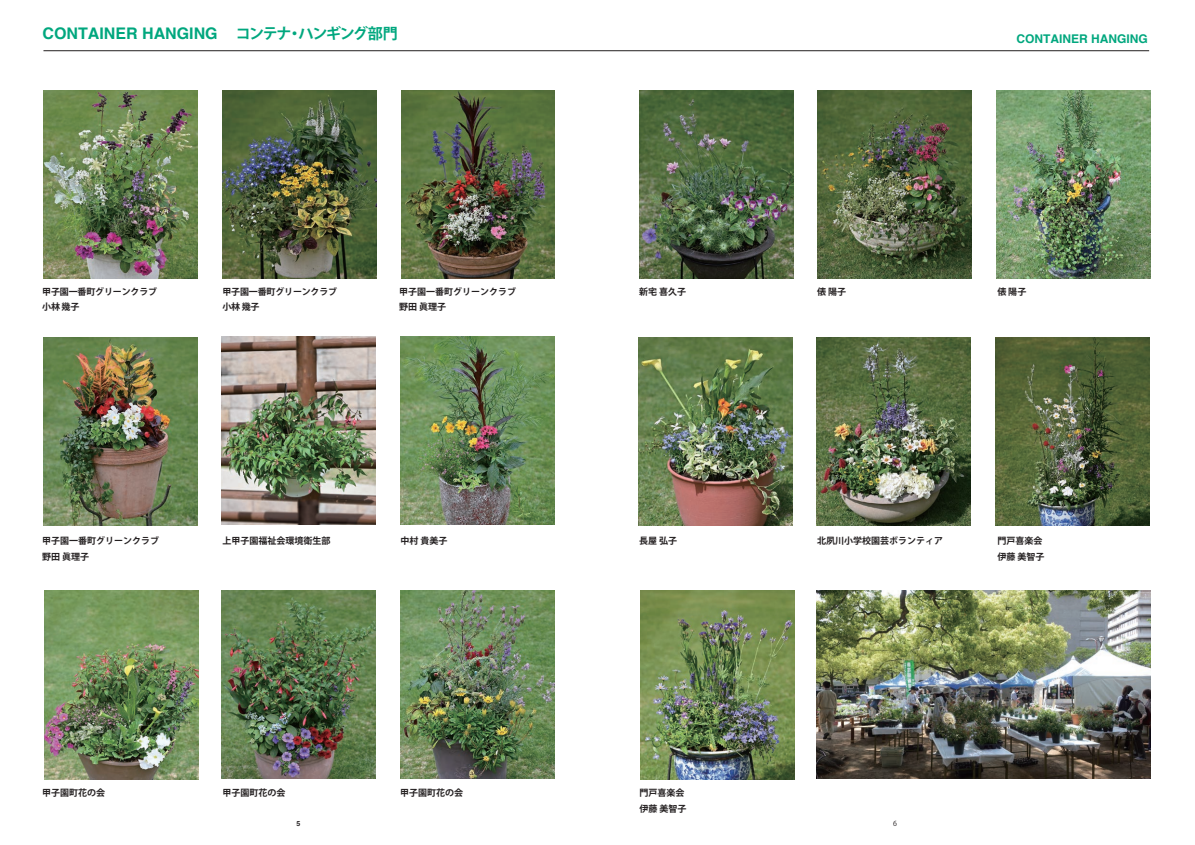
<style>
.page{position:relative;width:1195px;height:845px;background:#fff}
.page>*{position:absolute;margin:0;border:0;box-sizing:border-box;transform-origin:0 0}
.t1{font:700 16px "Helvetica";color:#00a77e}
.t2{font:700 12px "Helvetica";color:#00a77e}
.t3{font:700 9px/15.8px "Koz Go Pr 6 N";color:#231f20}
.t4{font:700 9px/15.8px "Koz Go Pr 6 N";letter-spacing:-.02em;color:#231f20}
.t5{font:700 7px "Helvetica";color:#231f20}
.t6{font:7px "Koz Go Pr 6 N";color:#231f20}
.s1{font-family:"Koz Go Pr 6 N";font-size:15px}
</style>
<div class="page">
<img style="left:44px;top:91px;width:154px;height:188px">
<img style="left:222px;top:337px;width:153px;height:188px">
<img style="left:400px;top:337px;width:154px;height:188px">
<img style="left:44px;top:590px;width:154px;height:189px">
<img style="left:222px;top:90px;width:154px;height:188px">
<img style="left:401px;top:90px;width:154px;height:188px">
<img style="left:44px;top:337px;width:154px;height:188px">
<img style="left:222px;top:590px;width:153px;height:188px">
<img style="left:400px;top:590px;width:154px;height:188px">
<img style="left:639px;top:91px;width:154px;height:187px">
<img style="left:816px;top:337px;width:154px;height:188px">
<img style="left:995px;top:337px;width:153px;height:188px">
<img style="left:640px;top:591px;width:154px;height:188px">
<img style="left:817px;top:90px;width:154px;height:188px">
<img style="left:996px;top:90px;width:153px;height:188px">
<img style="left:638px;top:337px;width:154px;height:188px">
<hr style="left:43px;top:50px;width:1105px;height:1px;background:#231f20">
<img style="left:816px;top:590px;width:333px;height:188px">
<h1 class="t1" style="left:43px;top:24px;width:356px">CONTAINER HANGING <span class="s1">コンテナ・ハンギング部門</span></h1>
<h2 class="t2" style="left:1016px;top:32px;width:133px">CONTAINER HANGING</h2>
<p class="t4" style="left:42px;top:283px;width:116px">甲子園一番町グリーンクラブ小林 幾子</p>
<p class="t4" style="left:222px;top:283px;width:116px">甲子園一番町グリーンクラブ小林 幾子</p>
<p class="t3" style="left:399px;top:283px;width:118px">甲子園一番町グリーンクラブ野田 眞理子</p>
<p class="t3" style="left:639px;top:283px;width:48px">新宅 喜久子</p>
<p class="t3" style="left:817px;top:283px;width:30px">俵 陽子</p>
<p class="t3" style="left:997px;top:283px;width:30px">俵 陽子</p>
<p class="t3" style="left:42px;top:533px;width:118px">甲子園一番町グリーンクラブ野田 眞理子</p>
<p class="t3" style="left:222px;top:533px;width:109px">上甲子園福祉会環境衛生部</p>
<p class="t3" style="left:400px;top:533px;width:48px">中村 貴美子</p>
<p class="t3" style="left:639px;top:533px;width:39px">長屋 弘子</p>
<p class="t3" style="left:817px;top:533px;width:127px">北夙川小学校園芸ボランティア</p>
<p class="t3" style="left:997px;top:533px;width:48px">門戸喜楽会伊藤 美智子</p>
<p class="t3" style="left:42px;top:785px;width:64px">甲子園町花の会</p>
<p class="t3" style="left:222px;top:785px;width:64px">甲子園町花の会</p>
<p class="t3" style="left:400px;top:785px;width:64px">甲子園町花の会</p>
<p class="t3" style="left:639px;top:785px;width:48px">門戸喜楽会伊藤 美智子</p>
<p class="t5" style="left:296px;top:819px;width:5px">5</p>
<p class="t6" style="left:893px;top:819px;width:5px">6</p>
</div>
